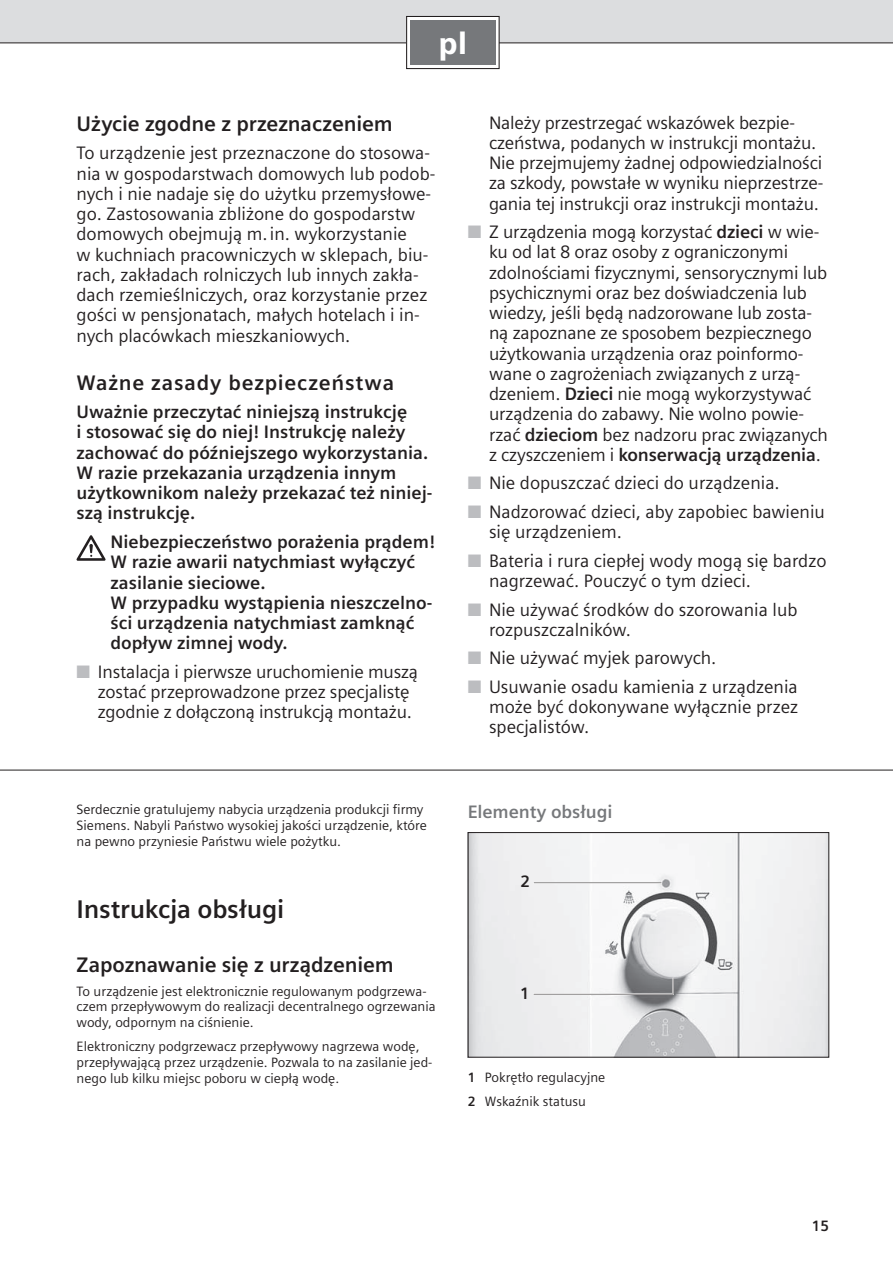
<style>
.page{position:relative;width:893px;height:1263px;background:#fff}
.page>*{position:absolute;margin:0;border:0;box-sizing:border-box;transform-origin:0 0}
.t1{font:900 30.75px "Siemens Sans";color:#fff}
.t2{font:700 25.5px "Siemens Sans";letter-spacing:-.01em;color:#231f20}
.t3{font:700 21px "Siemens Sans";letter-spacing:-.005em;color:#231f20}
.t4{font:700 21px "Siemens Sans";letter-spacing:.035em;color:#231f20}
.t5{font:18px/20.2px "Siemens Sans";letter-spacing:-.01em;color:#231f20}
.t6{font:700 18px/20.2px "Siemens Sans";color:#231f20}
.t7{font:700 18px "Siemens Sans";letter-spacing:-.005em;color:#76787b}
.t8{font:700 16.5px "Siemens Sans";color:#231f20}
.t9{font:700 15px "Siemens Sans";color:#231f20}
.t10{font:13.5px/15.8px "Siemens Sans";color:#231f20}
.s1{color:#bcbdc0}
.s2{font-weight:700}
</style>
<div class="page">
<div style="left:0;top:0;width:893px;height:43px;background:#dcdddf"></div>
<hr style="left:0;top:43px;width:893px;height:1px;background:#231f20">
<div style="left:407px;top:16px;width:92px;height:53px;background:#fff"></div>
<div style="left:406px;top:16px;width:94px;height:53px;border:1px solid #231f20"></div>
<div style="left:410px;top:20px;width:85px;height:45px;background:#76787b"></div>
<svg style="left:77px;top:535px;width:29px;height:26px"></svg>
<img style="left:470px;top:834px;width:357px;height:221px">
<hr style="left:533px;top:882px;width:129px;height:2px;background:#fff">
<svg style="left:534px;top:882px;width:127px;height:1px"></svg>
<svg style="left:533px;top:978px;width:141px;height:17px"></svg>
<svg style="left:534px;top:978px;width:139px;height:16px"></svg>
<div style="left:468px;top:832px;width:361px;height:225px;border:1px solid #231f20"></div>
<hr style="left:0;top:770px;width:893px;height:1px;background:#231f20">
<h1 class="t1" style="left:438px;top:30px;width:30px">pl</h1>
<p class="t3" style="left:77px;top:114px;width:318px">Użycie zgodne z przeznaczeniem</p>
<p class="t5" style="left:77px;top:144px;width:360px">To urządzenie jest przeznaczone do stosowa&shy;nia w gospodarstwach domowych lub podob&shy;nych i nie nadaje się do użytku przemysłowe&shy;go. Zastosowania zbliżone do gospodarstw domowych obejmują m. in. wykorzystanie<br>w kuchniach pracowniczych w sklepach, biu&shy;rach, zakładach rolniczych lub innych zakła&shy;dach rzemieślniczych, oraz korzystanie przez gości w pensjonatach, małych hotelach i in&shy;nych placówkach mieszkaniowych.</p>
<p class="t4" style="left:77px;top:373px;width:319px">Ważne zasady bezpieczeństwa</p>
<p class="t6" style="left:77px;top:403px;width:358px">Uważnie przeczytać niniejszą instrukcję<br>i stosować się do niej! Instrukcję należy zachować do późniejszego wykorzystania.<br>W razie przekazania urządzenia innym użytkownikom należy przekazać też niniej&shy;szą instrukcję.</p>
<p class="t6" style="left:111px;top:533px;width:326px">Niebezpieczeństwo porażenia prądem!<br>W razie awarii natychmiast wyłączyć zasilanie sieciowe.<br>W przypadku wystąpienia nieszczelno&shy;ści urządzenia natychmiast zamknąć dopływ zimnej wody.</p>
<p class="t5" style="left:98px;top:662px;width:322px;text-indent:-21px"><span class="s1">■</span> Instalacja i pierwsze uruchomienie muszą zostać przeprowadzone przez specjalistę zgodnie z dołączoną instrukcją montażu.</p>
<p class="t10" style="left:77px;top:802px;width:352px">Serdecznie gratulujemy nabycia urządzenia produkcji firmy<br>Siemens. Nabyli Państwo wysokiej jakości urządzenie, które na pewno przyniesie Państwu wiele pożytku.</p>
<h2 class="t2" style="left:77px;top:898px;width:209px">Instrukcja obsługi</h2>
<p class="t3" style="left:77px;top:954px;width:319px">Zapoznawanie się z urządzeniem</p>
<p class="t10" style="left:77px;top:984px;width:361px">To urządzenie jest elektronicznie regulowanym podgrzewa&shy;czem przepływowym do realizacji decentralnego ogrzewania wody, odpornym na ciśnienie.</p>
<p class="t10" style="left:77px;top:1039px;width:357px">Elektroniczny podgrzewacz przepływowy nagrzewa wodę, przepływającą przez urządzenie. Pozwala to na zasilanie jed&shy;nego lub kilku miejsc poboru w ciepłą wodę.</p>
<p class="t5" style="left:489px;top:113px;width:336px">Należy przestrzegać wskazówek bezpie&shy;czeństwa, podanych w instrukcji montażu.<br>Nie przejmujemy żadnej odpowiedzialności za szkody, powstałe w wyniku nieprzestrze&shy;gania tej instrukcji oraz instrukcji montażu.</p>
<p class="t5" style="left:489px;top:223px;width:341px;text-indent:-21px"><span class="s1">■</span> Z urządzenia mogą korzystać <span class="s2">dzieci</span> w wie&shy;ku od lat 8 oraz osoby z ograniczonymi zdolnościami fizycznymi, sensorycznymi lub psychicznymi oraz bez doświadczenia lub wiedzy, jeśli będą nadzorowane lub zosta&shy;ną zapoznane ze sposobem bezpiecznego użytkowania urządzenia oraz poinformo&shy;wane o zagrożeniach związanych z urzą&shy;dzeniem. <span class="s2">Dzieci</span> nie mogą wykorzystywać urządzenia do zabawy. Nie wolno powie&shy;rzać <span class="s2">dzieciom</span> bez nadzoru prac związanych z czyszczeniem i <span class="s2">konserwacją urządzenia</span>.</p>
<p class="t5" style="left:468px;top:474px;width:314px"><span class="s1">■</span> Nie dopuszczać dzieci do urządzenia.</p>
<p class="t5" style="left:489px;top:503px;width:337px;text-indent:-21px"><span class="s1">■</span> Nadzorować dzieci, aby zapobiec bawieniu się urządzeniem.</p>
<p class="t5" style="left:489px;top:551px;width:339px;text-indent:-21px"><span class="s1">■</span> Bateria i rura ciepłej wody mogą się bardzo nagrzewać. Pouczyć o tym dzieci.</p>
<p class="t5" style="left:489px;top:600px;width:310px;text-indent:-21px"><span class="s1">■</span> Nie używać środków do szorowania lub rozpuszczalników.</p>
<p class="t5" style="left:468px;top:649px;width:250px"><span class="s1">■</span> Nie używać myjek parowych.</p>
<p class="t5" style="left:489px;top:677px;width:311px;text-align:justify;text-indent:-21px"><span class="s1">■</span> Usuwanie osadu kamienia z urządzenia może być dokonywane wyłącznie przez specjalistów.</p>
<p class="t7" style="left:468px;top:803px;width:146px">Elementy obsługi</p>
<p class="t8" style="left:520px;top:874px;width:11px">2</p>
<p class="t8" style="left:520px;top:985px;width:11px">1</p>
<p class="t10" style="left:468px;top:1065px;width:139px;line-height:24px"><span class="s2">1</span> Pokrętło regulacyjne<br><span class="s2">2</span> Wskaźnik statusu</p>
<p class="t9" style="left:812px;top:1218px;width:19px">15</p>
</div>
